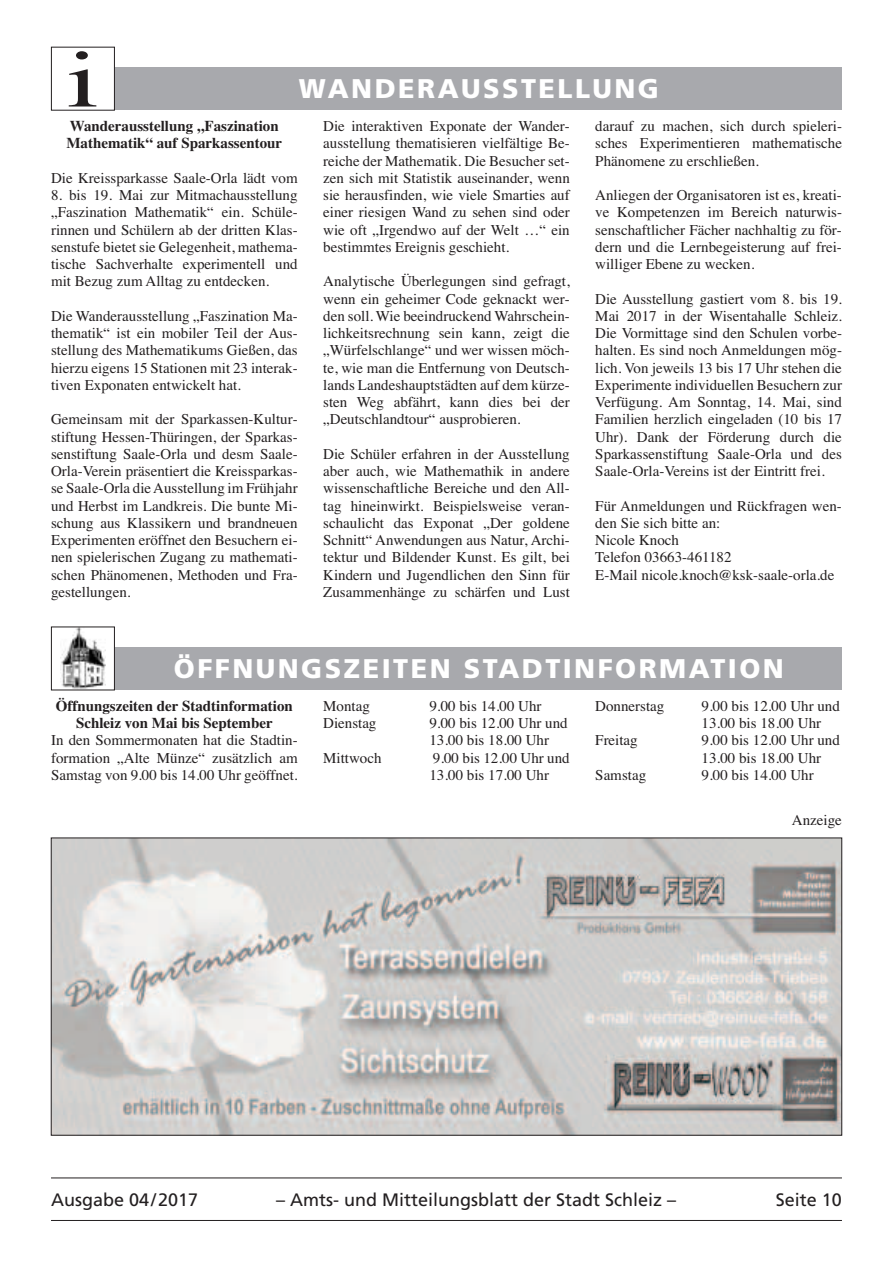
<style>
.page{position:relative;width:893px;height:1263px;background:#fff}
.page>*{position:absolute;margin:0;border:0;box-sizing:border-box;transform-origin:0 0}
.t1{font:900 27px "Frutiger";letter-spacing:.09em;color:#fff}
.t2{font:18px "Frutiger";color:#231f20}
.t3{font:15px/17.2px "Times";color:#231f20;text-align:justify}
.t4{font:700 15px/17.2px "Times";color:#231f20;text-align:center}
</style>
<div class="page">
<hr style="left:51px;top:1177px;width:791px;height:1px;background:#231f20">
<hr style="left:51px;top:1220px;width:791px;height:1px;background:#231f20">
<div style="left:51px;top:647px;width:791px;height:43px;background:#a8a9ad"></div>
<div style="left:51px;top:627px;width:63px;height:63px;background:#fff"></div>
<img style="left:60px;top:628px;width:45px;height:60px">
<div style="left:51px;top:626px;width:64px;height:64px;border:1px solid #231f20"></div>
<div style="left:51px;top:67px;width:791px;height:43px;background:#a8a9ad"></div>
<div style="left:51px;top:47px;width:63px;height:63px;background:#fff"></div>
<svg style="left:69px;top:51px;width:27px;height:55px"></svg>
<div style="left:51px;top:47px;width:64px;height:64px;border:1px solid #231f20"></div>
<img style="left:53px;top:840px;width:787px;height:293px">
<h1 class="t1" style="left:299px;top:78px;width:362px">WANDERAUSSTELLUNG</h1>
<p class="t4" style="left:66px;top:119px;width:217px;text-align:left">Wanderausstellung „Faszination<br>Mathematik“ auf Sparkassentour</p>
<p class="t3" style="left:51px;top:171px;width:248px">Die Kreissparkasse Saale-Orla lädt vom</p>
<p class="t3" style="left:51px;top:188px;width:248px">8. bis 19. Mai zur Mitmachausstellung „Faszination Mathematik“ ein. Schüle&shy;rinnen und Schülern ab der dritten Klas&shy;senstufe bietet sie Gelegenheit, mathema&shy;tische Sachverhalte experimentell und mit Bezug zum Alltag zu entdecken.</p>
<p class="t3" style="left:51px;top:309px;width:248px">Die Wanderausstellung „Faszination Ma&shy;thematik“ ist ein mobiler Teil der Aus&shy;stellung des Mathematikums Gießen, das hierzu eigens 15 Stationen mit 23 interak&shy;tiven Exponaten entwickelt hat.</p>
<p class="t3" style="left:51px;top:412px;width:248px">Gemeinsam mit der Sparkassen-Kultur&shy;stiftung Hessen-Thüringen, der Sparkas&shy;senstiftung Saale-Orla und desm Saale-Orla-Verein präsentiert die Kreissparkas&shy;se Saale-Orla die Ausstellung im Frühjahr und Herbst im Landkreis. Die bunte Mi&shy;schung aus Klassikern und brandneuen Experimenten eröffnet den Besuchern ei&shy;nen spielerischen Zugang zu mathemati&shy;schen Phänomenen, Methoden und Fra&shy;gestellungen.</p>
<p class="t3" style="left:323px;top:119px;width:248px">Die interaktiven Exponate der Wander&shy;ausstellung thematisieren vielfältige Be&shy;reiche der Mathematik. Die Besucher set&shy;zen sich mit Statistik auseinander, wenn sie herausfinden, wie viele Smarties auf einer riesigen Wand zu sehen sind oder wie oft „Irgendwo auf der Welt …“ ein bestimmtes Ereignis geschieht.</p>
<p class="t3" style="left:323px;top:274px;width:248px">Analytische Überlegungen sind gefragt, wenn ein geheimer Code geknackt wer&shy;den soll. Wie beeindruckend Wahrschein&shy;lichkeitsrechnung sein kann, zeigt die „Würfelschlange“ und wer wissen möch&shy;te, wie man die Entfernung von Deutsch&shy;lands Landeshauptstädten auf dem kürze&shy;sten Weg abfährt, kann dies bei der „Deutschlandtour“ ausprobieren.</p>
<p class="t3" style="left:323px;top:447px;width:248px">Die Schüler erfahren in der Ausstellung aber auch, wie Mathemathik in andere wissenschaftliche Bereiche und den All&shy;tag hineinwirkt. Beispielsweise veran&shy;schaulicht das Exponat „Der goldene Schnitt“ Anwendungen aus Natur, Archi&shy;tektur und Bildender Kunst. Es gilt, bei Kindern und Jugendlichen den Sinn für Zusammenhänge zu schärfen und Lust</p>
<p class="t3" style="left:595px;top:119px;width:248px">darauf zu machen, sich durch spieleri&shy;sches Experimentieren mathematische Phänomene zu erschließen.</p>
<p class="t3" style="left:595px;top:188px;width:248px">Anliegen der Organisatoren ist es, kreati&shy;ve Kompetenzen im Bereich naturwis&shy;senschaftlicher Fächer nachhaltig zu för&shy;dern und die Lernbegeisterung auf frei&shy;williger Ebene zu wecken.</p>
<p class="t3" style="left:595px;top:291px;width:248px">Die Ausstellung gastiert vom 8. bis 19.<br>Mai 2017 in der Wisentahalle Schleiz.<br>Die Vormittage sind den Schulen vorbe&shy;halten. Es sind noch Anmeldungen mög&shy;lich. Von jeweils 13 bis 17 Uhr stehen die Experimente individuellen Besuchern zur Verfügung. Am Sonntag, 14. Mai, sind Familien herzlich eingeladen (10 bis 17<br>Uhr). Dank der Förderung durch die Sparkassenstiftung Saale-Orla und des Saale-Orla-Vereins ist der Eintritt frei.</p>
<p class="t3" style="left:595px;top:498px;width:248px;text-align:left">Für Anmeldungen und Rückfragen wen&shy;den Sie sich bitte an:<br>Nicole Knoch<br>Telefon 03663-461182<br>E-Mail nicole.knoch@ksk-saale-orla.de</p>
<h1 class="t1" style="left:174px;top:658px;width:611px">ÖFFNUNGSZEITEN STADTINFORMATION</h1>
<p class="t4" style="left:56px;top:698px;width:239px">Öffnungszeiten der Stadtinformation<br>Schleiz von Mai bis September</p>
<p class="t3" style="left:51px;top:733px;width:248px">In den Sommermonaten hat die Stadtin&shy;formation „Alte Münze“ zusätzlich am Samstag von 9.00 bis 14.00 Uhr geöffnet.</p>
<p class="t3" style="left:323px;top:698px;width:48px">Montag</p>
<p class="t3" style="left:429px;top:698px;width:114px">9.00 bis 14.00 Uhr</p>
<p class="t3" style="left:323px;top:716px;width:55px">Dienstag</p>
<p class="t3" style="left:429px;top:716px;width:140px">9.00 bis 12.00 Uhr und<br>13.00 bis 18.00 Uhr</p>
<p class="t3" style="left:323px;top:750px;width:60px">Mittwoch</p>
<p class="t3" style="left:429px;top:750px;width:142px">9.00 bis 12.00 Uhr und<br>13.00 bis 17.00 Uhr</p>
<p class="t3" style="left:595px;top:698px;width:71px">Donnerstag</p>
<p class="t3" style="left:702px;top:698px;width:140px">9.00 bis 12.00 Uhr und<br>13.00 bis 18.00 Uhr</p>
<p class="t3" style="left:595px;top:733px;width:44px">Freitag</p>
<p class="t3" style="left:702px;top:733px;width:140px">9.00 bis 12.00 Uhr und<br>13.00 bis 18.00 Uhr</p>
<p class="t3" style="left:595px;top:767px;width:52px">Samstag</p>
<p class="t3" style="left:702px;top:767px;width:114px">9.00 bis 14.00 Uhr</p>
<p class="t3" style="left:792px;top:813px;width:51px">Anzeige</p>
<p class="t2" style="left:51px;top:1193px;width:149px">Ausgabe 04/2017</p>
<p class="t2" style="left:276px;top:1193px;width:401px">– Amts- und Mitteilungsblatt der Stadt Schleiz –</p>
<p class="t2" style="left:776px;top:1193px;width:68px">Seite 10</p>
</div>
